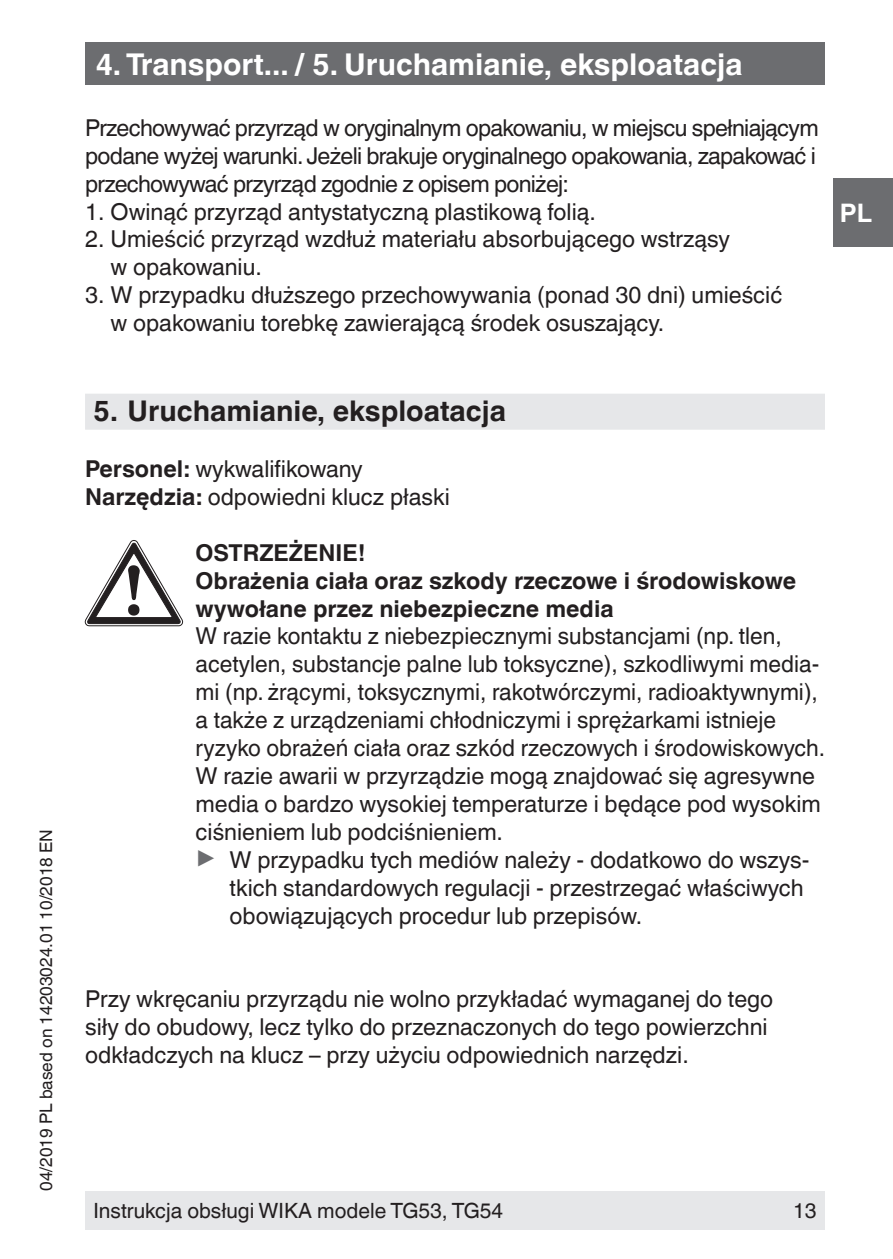
<style>
.page{position:relative;width:893px;height:1259px;background:#fff}
.page>*{position:absolute;margin:0;border:0;box-sizing:border-box;transform-origin:0 0}
.t1{font:700 30px "Helvetica World";color:#fff}
.t2{font:700 28.5px "Helvetica World";color:#231f20}
.t3{font:700 25.5px "Helvetica World";color:#fff}
.t4{font:23.4px/27.9px "Helvetica World";color:#231f20}
.t5{font:700 23.4px/27.9px "Helvetica World";color:#231f20}
.t6{font:21px "Helvetica World";color:#231f20}
.t7{font:17.4px "Helvetica World";color:#231f20}
.s1{font-weight:700}
.s2{font-size:26.7px;color:#6c6d70}
</style>
<div class="page">
<div style="left:85px;top:1191px;width:740px;height:38px;background:#e6e7e9"></div>
<div style="left:833px;top:179px;width:60px;height:68px;background:#6c6d70"></div>
<div style="left:85px;top:43px;width:740px;height:42px;background:#6c6d70"></div>
<div style="left:85px;top:394px;width:740px;height:36px;background:#e6e7e9"></div>
<svg style="left:85px;top:540px;width:98px;height:86px"></svg>
<p class="t7" style="left:36px;top:1191px;width:363px;rotate:-90deg">04/2019 PL based on 14203024.01 10/2018 EN</p>
<p class="t1" style="left:96px;top:47px;width:648px">4. Transport... / 5. Uruchamianie, eksploatacja</p>
<p class="t4" style="left:85px;top:114px;width:735px;text-align:justify">Przechowywać przyrząd w oryginalnym opakowaniu, w miejscu spełniającym podane wyżej warunki. Jeżeli brakuje oryginalnego opakowania, zapakować i przechowywać przyrząd zgodnie z opisem poniżej:</p>
<p class="t4" style="left:85px;top:197px;width:512px">1. Owinąć przyrząd antystatyczną plastikową folią.</p>
<p class="t4" style="left:111px;top:225px;width:621px;text-indent:-26px">2. Umieścić przyrząd wzdłuż materiału absorbującego wstrząsy w opakowaniu.</p>
<p class="t4" style="left:111px;top:281px;width:673px;text-indent:-26px">3. W przypadku dłuższego przechowywania (ponad 30 dni) umieścić w opakowaniu torebkę zawierającą środek osuszający.</p>
<p class="t3" style="left:840px;top:198px;width:34px">PL</p>
<p class="t2" style="left:94px;top:395px;width:414px">5. Uruchamianie, eksploatacja</p>
<p class="t4" style="left:85px;top:455px;width:366px"><span class="s1">Personel:</span> wykwalifikowany<br><span class="s1">Narzędzia:</span> odpowiedni klucz płaski</p>
<p class="t5" style="left:196px;top:539px;width:602px">OSTRZEŻENIE!<br>Obrażenia ciała oraz szkody rzeczowe i środowiskowe wywołane przez niebezpieczne media</p>
<p class="t4" style="left:196px;top:622px;width:587px">W razie kontaktu z niebezpiecznymi substancjami (np. tlen,</p>
<p class="t4" style="left:196px;top:650px;width:625px">acetylen, substancje palne lub toksyczne), szkodliwymi media-</p>
<p class="t4" style="left:196px;top:678px;width:624px">mi (np. żrącymi, toksycznymi, rakotwórczymi, radioaktywnymi),</p>
<p class="t4" style="left:196px;top:706px;width:582px">a także z urządzeniami chłodniczymi i sprężarkami istnieje</p>
<p class="t4" style="left:196px;top:734px;width:631px">ryzyko obrażeń ciała oraz szkód rzeczowych i środowiskowych.</p>
<p class="t4" style="left:196px;top:762px;width:621px">W razie awarii w przyrządzie mogą znajdować się agresywne</p>
<p class="t4" style="left:196px;top:790px;width:627px">media o bardzo wysokiej temperaturze i będące pod wysokim</p>
<p class="t4" style="left:196px;top:818px;width:309px">ciśnieniem lub podciśnieniem.</p>
<p class="t4" style="left:196px;top:845px;width:615px"><span class="s2">▶</span> W przypadku tych mediów należy - dodatkowo do wszys-</p>
<p class="t4" style="left:230px;top:873px;width:576px">tkich standardowych regulacji - przestrzegać właściwych</p>
<p class="t4" style="left:230px;top:901px;width:414px">obowiązujących procedur lub przepisów.</p>
<p class="t4" style="left:85px;top:985px;width:690px">Przy wkręcaniu przyrządu nie wolno przykładać wymaganej do tego siły do obudowy, lecz tylko do przeznaczonych do tego powierzchni odkładczych na klucz – przy użyciu odpowiednich narzędzi.</p>
<p class="t6" style="left:94px;top:1198px;width:411px">Instrukcja obsługi WIKA modele TG53, TG54</p>
<p class="t6" style="left:793px;top:1198px;width:25px">13</p>
</div>
